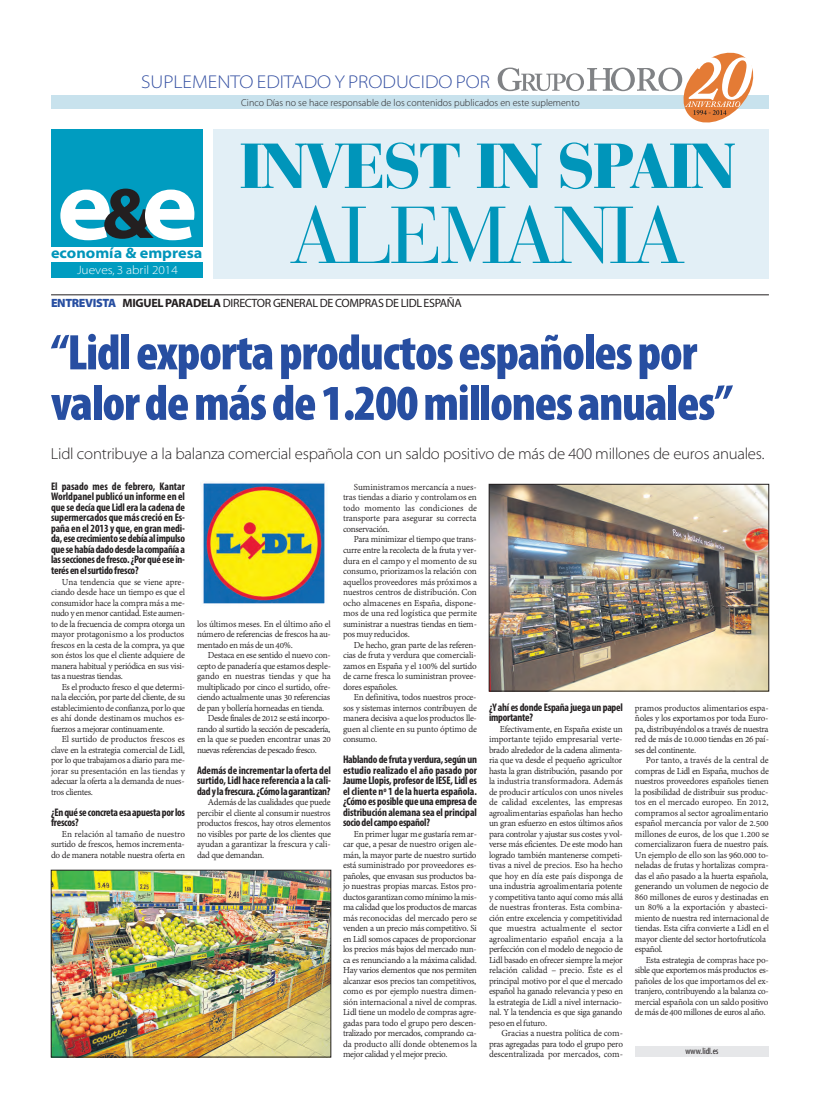
<style>
.page{position:relative;width:820px;height:1106px;background:#fff}
.page>*{position:absolute;margin:0;border:0;box-sizing:border-box;transform-origin:0 0}
.t1{font:80px "Bauer Bodoni";letter-spacing:-.04em;color:#0095ba}
.t2{font:900 63px "Bauer Bodoni";letter-spacing:-.04em;color:#0095ba}
.t3{font:900 condensed 50.5px/50.5px "Myriad Pro";letter-spacing:-.025em;color:#274ea1}
.t4{font:18.6px "Myriad MM 215 700";color:#324ea1}
.t5{font:16px "Myriad MM 215 700";letter-spacing:-.015em;color:#231f20;scale:.95 1}
.t6{font:15.1px "Myriad MM 700 700";color:#0095ba}
.t7{font:12.2px "Myriad MM 215 700";color:#fff}
.t8{font:12px "Myriad";letter-spacing:-.025em;color:#231f20}
.t9{font:700 condensed 11px/10.5px "Myriad Pro";letter-spacing:-.025em;color:#231f20;text-align:justify}
.t10{font:10px/10.5px "Adobe Devanagari";letter-spacing:-.03em;color:#231f20;text-align:justify}
.t11{font:10px "Adobe Devanagari";letter-spacing:-.05em;color:#231f20}
.t12{font:10px "Myriad MM 215 600";color:#231f20}
.t13{font:10px "Adobe Devanagari";letter-spacing:-.01em;color:#231f20}
.t14{font:condensed 9px "Myriad Pro";color:#231f20}
.s1{font-family:"Myriad MM 830 600";color:#274ea1}
.s2{font-weight:700}
</style>
<div class="page">
<div style="left:51px;top:95px;width:717px;height:14px;background:#c8e2ed"></div>
<div style="left:213px;top:129px;width:555px;height:149px;background:#e2eff6"></div>
<div style="left:52px;top:129px;width:151px;height:117px;background:#009cc0"></div>
<svg style="left:60px;top:189px;width:134px;height:51px"></svg>
<div style="left:52px;top:262px;width:151px;height:16px;background:#009cc0"></div>
<svg style="left:497px;top:52px;width:257px;height:71px"></svg>
<hr style="left:51px;top:294px;width:717px;height:1px;background:#231f20">
<img style="left:200px;top:482px;width:127px;height:122px">
<div style="left:634px;top:1046px;width:134px;height:11px;background:#e6e7e9"></div>
<img style="left:491px;top:486px;width:275px;height:203px">
<div style="left:489px;top:484px;width:279px;height:207px;border:1px solid #231f20"></div>
<img style="left:53px;top:872px;width:276px;height:183px">
<div style="left:51px;top:870px;width:280px;height:187px;border:1px solid #231f20"></div>
<h3 class="t4" style="left:141px;top:74px;width:350px">SUPLEMENTO EDITADO Y PRODUCIDO POR</h3>
<p class="t12" style="left:241px;top:98px;width:340px">Cinco Días no se hace responsable de los contenidos publicados en este suplemento</p>
<h3 class="t6" style="left:51px;top:247px;width:153px">economía &amp; empresa</h3>
<p class="t7" style="left:77px;top:264px;width:102px">Jueves, 3 abril 2014</p>
<h2 class="t2" style="left:239px;top:142px;width:498px">INVEST IN SPAIN</h2>
<h1 class="t1" style="left:289px;top:204px;width:397px">ALEMANIA</h1>
<p class="t8" style="left:51px;top:298px;width:412px"><span class="s1">ENTREVISTA</span> <span class="s2">MIGUEL PARADELA</span> DIRECTOR GENERAL DE COMPRAS DE LIDL ESPAÑA</p>
<h3 class="t3" style="left:51px;top:328px;width:683px">“Lidl exporta productos españoles por valor de más de 1.200 millones anuales”</h3>
<h3 class="t5" style="left:51px;top:447px;width:752px">Lidl contribuye a la balanza comercial española con un saldo positivo de más de 400 millones de euros anuales.</h3>
<p class="t9" style="left:51px;top:481px;width:135px">El pasado mes de febrero, Kantar Worldpanel publicó un informe en el que se decía que Lidl era la cadena de supermercados que más creció en Es&shy;paña en el 2013 y que, en gran medi&shy;da, ese crecimiento se debía al impulso que se había dado desde la compañía a las secciones de fresco. ¿Por qué ese in&shy;terés en el surtido fresco?</p>
<p class="t10" style="left:51px;top:577px;width:135px;text-indent:11px">Una tendencia que se viene apre&shy;ciando desde hace un tiempo es que el consumidor hace la compra más a me&shy;nudo y en menor cantidad. Este aumen&shy;to de la frecuencia de compra otorga un mayor protagonismo a los productos frescos en la cesta de la compra, ya que son éstos los que el cliente adquiere de manera habitual y periódica en sus visi&shy;tas a nuestras tiendas.</p>
<p class="t10" style="left:51px;top:682px;width:135px;text-indent:11px">Es el producto fresco el que determi&shy;na la elección, por parte del cliente, de su establecimiento de confianza, por lo que es ahí donde destinamos muchos es&shy;fuerzos a mejorar continuamente.</p>
<p class="t10" style="left:51px;top:734px;width:135px;text-indent:11px">El surtido de productos frescos es clave en la estrategia comercial de Lidl, por lo que trabajamos a diario para me&shy;jorar su presentación en las tiendas y adecuar la oferta a la demanda de nues&shy;tros clientes.</p>
<p class="t9" style="left:51px;top:806px;width:135px">¿En qué se concreta esa apuesta por los frescos?</p>
<p class="t10" style="left:51px;top:829px;width:135px;text-indent:11px">En relación al tamaño de nuestro surtido de frescos, hemos incrementa&shy;do de manera notable nuestra oferta en</p>
<p class="t10" style="left:197px;top:619px;width:135px">los últimos meses. En el último año el número de referencias de frescos ha au&shy;mentado en más de un 40%.</p>
<p class="t10" style="left:208px;top:650px;width:124px">Destaca en ese sentido el nuevo con-</p>
<p class="t10" style="left:197px;top:661px;width:135px">cepto de panadería que estamos desple-</p>
<p class="t13" style="left:197px;top:670px;width:135px">gando en nuestras tiendas y que ha</p>
<p class="t10" style="left:197px;top:682px;width:135px">multiplicado por cinco el surtido, ofre-</p>
<p class="t10" style="left:197px;top:692px;width:135px">ciendo actualmente unas 30 referencias</p>
<p class="t10" style="left:197px;top:703px;width:129px">de pan y bollería horneadas en tienda.</p>
<p class="t11" style="left:208px;top:712px;width:124px">Desde finales de 2012 se está incorpo-</p>
<p class="t11" style="left:197px;top:723px;width:135px">rando al surtido la sección de pescadería,</p>
<p class="t10" style="left:197px;top:734px;width:135px">en la que se pueden encontrar unas 20</p>
<p class="t11" style="left:197px;top:744px;width:121px">nuevas referencias de pescado fresco.</p>
<p class="t9" style="left:197px;top:764px;width:135px">Además de incrementar la oferta del surtido, Lidl hace referencia a la cali&shy;dad y la frescura. ¿Cómo la garantizan?</p>
<p class="t10" style="left:197px;top:797px;width:135px;text-indent:11px">Además de las cualidades que puede percibir el cliente al consumir nuestros productos frescos, hay otros elementos no visibles por parte de los clientes que ayudan a garantizar la frescura y cali&shy;dad que demandan.</p>
<p class="t10" style="left:343px;top:482px;width:135px;text-indent:11px">Suministramos mercancía a nues&shy;tras tiendas a diario y controlamos en todo momento las condiciones de transporte para asegurar su correcta conservación.</p>
<p class="t10" style="left:343px;top:535px;width:135px;text-indent:11px">Para minimizar el tiempo que trans&shy;curre entre la recolecta de la fruta y ver&shy;dura en el campo y el momento de su consumo, priorizamos la relación con aquellos proveedores más próximos a nuestros centros de distribución. Con ocho almacenes en España, dispone&shy;mos de una red logística que permite suministrar a nuestras tiendas en tiem&shy;pos muy reducidos.</p>
<p class="t10" style="left:343px;top:640px;width:135px;text-indent:11px">De hecho, gran parte de las referen&shy;cias de fruta y verdura que comerciali&shy;zamos en España y el 100% del surtido de carne fresca lo suministran provee&shy;dores españoles.</p>
<p class="t10" style="left:343px;top:692px;width:135px;text-indent:11px">En definitiva, todos nuestros proce&shy;sos y sistemas internos contribuyen de manera decisiva a que los productos lle&shy;guen al cliente en su punto óptimo de consumo.</p>
<p class="t9" style="left:343px;top:754px;width:135px">Hablando de fruta y verdura, según un estudio realizado el año pasado por Jaume Llopis, profesor de IESE, Lidl es el cliente nº 1 de la huerta española. ¿Cómo es posible que una empresa de distribución alemana sea el principal socio del campo español?</p>
<p class="t10" style="left:343px;top:829px;width:135px;text-indent:11px">En primer lugar me gustaría remar&shy;car que, a pesar de nuestro origen ale&shy;mán, la mayor parte de nuestro surtido está suministrado por proveedores es&shy;pañoles, que envasan sus productos ba&shy;jo nuestras propias marcas. Estos pro&shy;ductos garantizan como mínimo la mis&shy;ma calidad que los productos de marcas más reconocidas del mercado pero se venden a un precio más competitivo. Si en Lidl somos capaces de proporcionar los precios más bajos del mercado nun&shy;ca es renunciando a la máxima calidad.<br>Hay varios elementos que nos permiten alcanzar esos precios tan competitivos, como es por ejemplo nuestra dimen&shy;sión internacional a nivel de compras.<br>Lidl tiene un modelo de compras agre&shy;gadas para todo el grupo pero descen&shy;tralizado por mercados, comprando ca&shy;da producto allí donde obtenemos la mejor calidad y el mejor precio.</p>
<p class="t9" style="left:489px;top:701px;width:135px">¿Y ahí es donde España juega un papel importante?</p>
<p class="t10" style="left:489px;top:724px;width:135px;text-indent:11px">Efectivamente, en España existe un importante tejido empresarial verte&shy;brado alrededor de la cadena alimenta&shy;ria que va desde el pequeño agricultor hasta la gran distribución, pasando por la industria transformadora. Además de producir artículos con unos niveles de calidad excelentes, las empresas agroalimentarias españolas han hecho un gran esfuerzo en estos últimos años para controlar y ajustar sus costes y vol&shy;verse más eficientes. De este modo han logrado también mantenerse competi&shy;tivas a nivel de precios. Eso ha hecho que hoy en día este país disponga de una industria agroalimentaria potente y competitiva tanto aquí como más allá de nuestras fronteras. Esta combina&shy;ción entre excelencia y competitividad que muestra actualmente el sector agroalimentario español encaja a la perfección con el modelo de negocio de Lidl basado en ofrecer siempre la mejor relación calidad – precio. Éste es el principal motivo por el que el mercado español ha ganado relevancia y peso en la estrategia de Lidl a nivel internacio&shy;nal. Y la tendencia es que siga ganando peso en el futuro.</p>
<p class="t10" style="left:489px;top:1028px;width:135px;text-indent:13px">Gracias a nuestra política de com&shy;pras agregadas para todo el grupo pero descentralizada por mercados, com-</p>
<p class="t10" style="left:634px;top:703px;width:135px">pramos productos alimentarios espa&shy;ñoles y los exportamos por toda Euro&shy;pa, distribuyéndolos a través de nuestra red de más de 10.000 tiendas en 26 paí&shy;ses del continente.</p>
<p class="t10" style="left:634px;top:755px;width:135px;text-align:left;text-indent:11px">Por tanto, a través de la central de compras de Lidl en España, muchos de nuestros proveedores españoles tienen la posibilidad de distribuir sus produc&shy;tos en el mercado europeo. En 2012, compramos al sector agroalimentario español mercancía por valor de 2.500 millones de euros, de los que 1.200 se comercializaron fuera de nuestro país.<br>Un ejemplo de ello son las 960.000 to&shy;neladas de frutas y hortalizas compra&shy;das el año pasado a la huerta española, generando un volumen de negocio de 860 millones de euros y destinadas en un 80% a la exportación y abasteci&shy;miento de nuestra red internacional de tiendas. Esta cifra convierte a Lidl en el mayor cliente del sector hortofrutícola español.</p>
<p class="t10" style="left:634px;top:955px;width:135px;text-indent:11px">Esta estrategia de compras hace po&shy;sible que exportemos más productos es&shy;pañoles de los que importamos del ex&shy;tranjero, contribuyendo a la balanza co&shy;mercial española con un saldo positivo de más de 400 millones de euros al año.</p>
<p class="t14" style="left:685px;top:1045px;width:35px">www.lidl.es</p>
</div>
